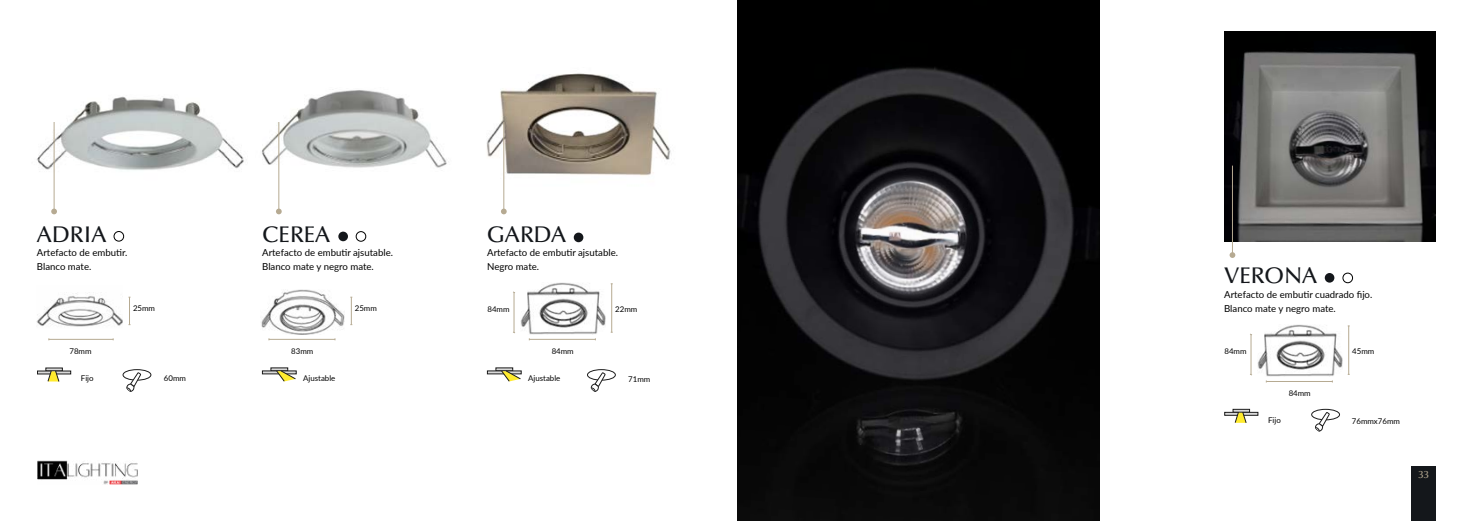
<style>
.page{position:relative;width:1474px;height:521px;background:#fff}
.page>*{position:absolute;margin:0;border:0;box-sizing:border-box;transform-origin:0 0}
.t1{font:500 22.75px "Optima LT Std";color:#14171b}
.t2{font:500 10.5px "Optima LT Std";color:#b6aa92}
.t3{font:9.62px/14px "Lato";color:#000}
.t4{font:7.88px "Lato";color:#000}
</style>
<div class="page">
<div style="left:1324px;top:273px;width:10px;height:10px;background:#14171b;border-radius:50%"></div>
<div style="left:1342px;top:273px;width:10px;height:10px;border:1px solid #000;border-radius:50%"></div>
<img style="left:1224px;top:32px;width:211px;height:210px">
<img style="left:36px;top:96px;width:208px;height:119px">
<img style="left:261px;top:90px;width:186px;height:125px">
<img style="left:486px;top:73px;width:185px;height:140px">
<div style="left:338px;top:232px;width:10px;height:9px;background:#14171b;border-radius:50%"></div>
<div style="left:573px;top:233px;width:10px;height:9px;background:#14171b;border-radius:50%"></div>
<div style="left:356px;top:231px;width:10px;height:10px;border:1px solid #000;border-radius:50%"></div>
<div style="left:114px;top:231px;width:10px;height:10px;border:1px solid #000;border-radius:50%"></div>
<div style="left:46px;top:368px;width:17px;height:3px;background:#d9d9d9;border:1px solid #1c1c1c"></div>
<hr style="left:37px;top:371px;width:34px;height:3px;background:#d9d9d9">
<svg style="left:47px;top:370px;width:12px;height:12px"></svg>
<div style="left:271px;top:368px;width:17px;height:3px;background:#d9d9d9;border:1px solid #1c1c1c"></div>
<hr style="left:262px;top:371px;width:34px;height:3px;background:#d9d9d9">
<svg style="left:276px;top:370px;width:20px;height:12px"></svg>
<div style="left:495px;top:368px;width:18px;height:3px;background:#d9d9d9;border:1px solid #1c1c1c"></div>
<hr style="left:487px;top:371px;width:34px;height:3px;background:#d9d9d9">
<svg style="left:501px;top:370px;width:20px;height:12px"></svg>
<div style="left:123px;top:369px;width:28px;height:11px;border:1px solid #1c1c1c;border-radius:50%"></div>
<svg style="left:126px;top:372px;width:15px;height:20px"></svg>
<svg style="left:587px;top:370px;width:28px;height:10px"></svg>
<div style="left:587px;top:369px;width:28px;height:11px;border:1px solid #1c1c1c;border-radius:50%"></div>
<svg style="left:590px;top:372px;width:15px;height:20px"></svg>
<svg style="left:1311px;top:409px;width:28px;height:11px"></svg>
<div style="left:1311px;top:409px;width:28px;height:11px;border:1px solid #1c1c1c;border-radius:50%"></div>
<svg style="left:1314px;top:412px;width:15px;height:20px"></svg>
<img style="left:37px;top:293px;width:86px;height:34px">
<hr style="left:49px;top:339px;width:64px;height:1px;background:#b6aa92">
<hr style="left:269px;top:339px;width:66px;height:1px;background:#b6aa92">
<hr style="left:529px;top:339px;width:66px;height:1px;background:#b6aa92">
<hr style="left:1266px;top:381px;width:66px;height:1px;background:#b6aa92">
<img style="left:261px;top:289px;width:83px;height:45px">
<img style="left:520px;top:282px;width:85px;height:52px">
<img style="left:1257px;top:325px;width:84px;height:51px">
<div style="left:1232px;top:409px;width:17px;height:3px;background:#d9d9d9;border:1px solid #1c1c1c"></div>
<div style="left:1224px;top:412px;width:34px;height:3px;background:#d9d9d9;border:1px solid #1c1c1c"></div>
<svg style="left:1234px;top:411px;width:12px;height:12px"></svg>
<img style="left:37px;top:460px;width:100px;height:25px">
<div style="left:1411px;top:466px;width:25px;height:55px;background:#14171b"></div>
<svg style="left:1229px;top:252px;width:6px;height:6px"></svg>
<hr style="left:1232px;top:166px;width:1px;height:88px;background:#b6aa92">
<img style="left:737px;top:0;width:362px;height:521px">
<svg style="left:51px;top:209px;width:6px;height:5px"></svg>
<hr style="left:54px;top:122px;width:1px;height:89px;background:#b6aa92">
<svg style="left:276px;top:209px;width:6px;height:5px"></svg>
<hr style="left:278px;top:122px;width:1px;height:89px;background:#b6aa92">
<svg style="left:501px;top:209px;width:5px;height:5px"></svg>
<hr style="left:503px;top:122px;width:1px;height:89px;background:#b6aa92">
<svg style="left:128px;top:297px;width:2px;height:28px"></svg>
<svg style="left:350px;top:297px;width:2px;height:28px"></svg>
<hr style="left:611px;top:284px;width:1px;height:48px;background:#b6aa92">
<hr style="left:1348px;top:326px;width:1px;height:48px;background:#b6aa92">
<hr style="left:514px;top:292px;width:1px;height:40px;background:#b6aa92">
<hr style="left:1250px;top:334px;width:1px;height:40px;background:#b6aa92">
<h1 class="t1" style="left:37px;top:221px;width:71px">ADRIA</h1>
<h1 class="t1" style="left:262px;top:221px;width:70px">CEREA</h1>
<h1 class="t1" style="left:487px;top:221px;width:81px">GARDA</h1>
<p class="t3" style="left:37px;top:245px;width:92px">Artefacto de embutir.<br>Blanco mate.</p>
<p class="t3" style="left:262px;top:245px;width:132px">Artefacto de embutir ajsutable.<br>Blanco mate y negro mate.</p>
<p class="t3" style="left:487px;top:245px;width:132px">Artefacto de embutir ajsutable.<br>Negro mate.</p>
<p class="t4" style="left:133px;top:302px;width:24px">25mm</p>
<p class="t4" style="left:355px;top:302px;width:24px">25mm</p>
<p class="t4" style="left:615px;top:303px;width:24px">22mm</p>
<p class="t4" style="left:487px;top:303px;width:24px">84mm</p>
<h1 class="t1" style="left:1224px;top:263px;width:95px">VERONA</h1>
<p class="t3" style="left:1224px;top:287px;width:150px">Artefacto de embutir cuadrado fijo.<br>Blanco mate y negro mate.</p>
<p class="t4" style="left:69px;top:345px;width:24px">78mm</p>
<p class="t4" style="left:291px;top:345px;width:24px">83mm</p>
<p class="t4" style="left:551px;top:345px;width:24px">84mm</p>
<p class="t4" style="left:1224px;top:345px;width:24px">84mm</p>
<p class="t4" style="left:81px;top:372px;width:14px">Fijo</p>
<p class="t4" style="left:164px;top:372px;width:24px">60mm</p>
<p class="t4" style="left:303px;top:372px;width:34px">Ajustable</p>
<p class="t4" style="left:528px;top:372px;width:34px">Ajustable</p>
<p class="t4" style="left:628px;top:373px;width:24px">71mm</p>
<p class="t4" style="left:1288px;top:387px;width:24px">84mm</p>
<p class="t4" style="left:1352px;top:345px;width:24px">45mm</p>
<p class="t4" style="left:1268px;top:415px;width:14px">Fijo</p>
<p class="t4" style="left:1351px;top:415px;width:50px">76mmx76mm</p>
<p class="t2" style="left:1418px;top:469px;width:12px">33</p>
</div>
